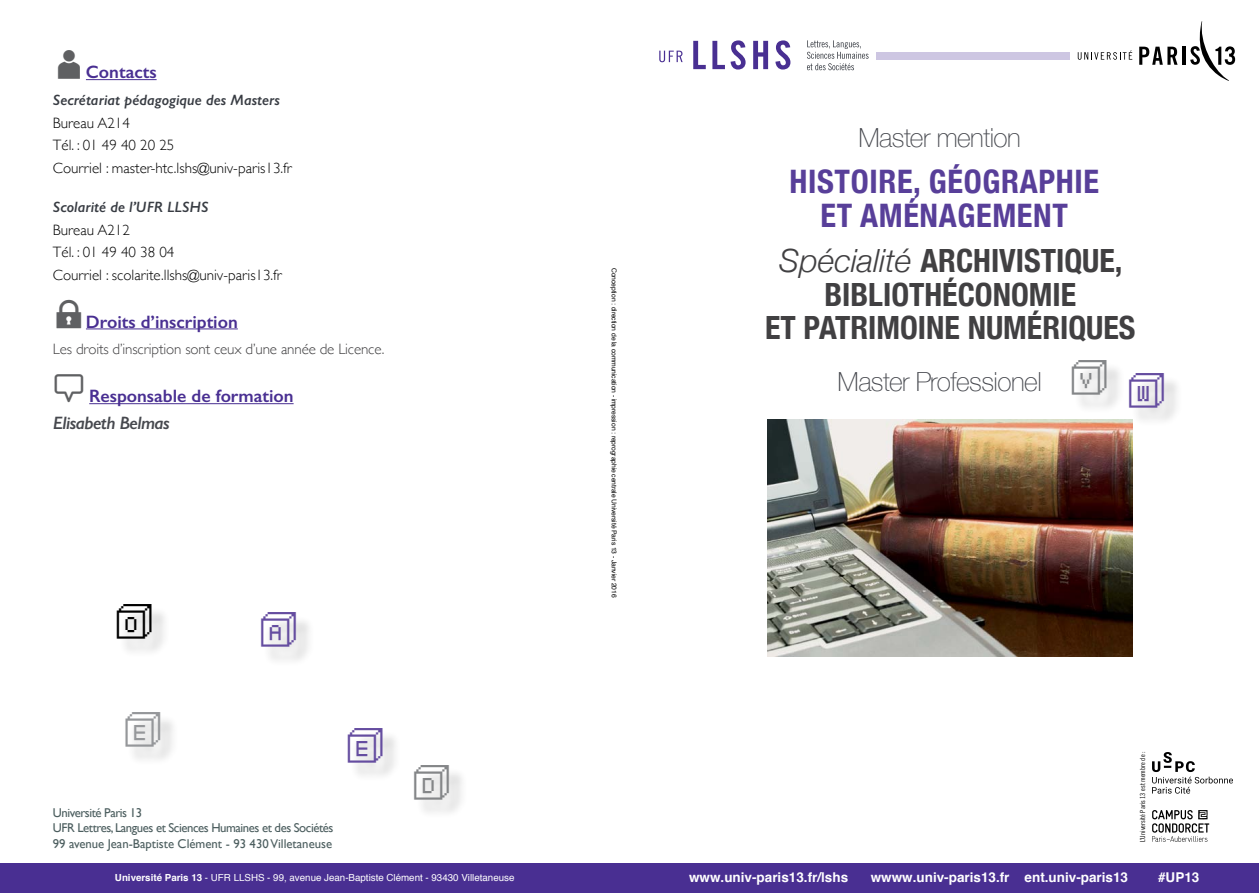
<style>
.page{position:relative;width:1259px;height:893px;background:#fff}
.page>*{position:absolute;margin:0;border:0;box-sizing:border-box;transform-origin:0 0}
.t1{font:34.65px "Baby blocks Regular";color:#848688}
.t2{font:34.65px "Baby blocks Regular";color:#654da0}
.t3{font:34.65px "Baby blocks Regular";color:#95979a}
.t4{font:34.65px "Baby blocks Regular";color:#000}
.t5{font:700 condensed 32.4px/33.5px "Helvetica Neue";letter-spacing:.02em;color:#583f99;text-align:center}
.t6{font:700 condensed 31.95px/33.8px "Helvetica Neue";color:#414042;text-align:center}
.t7{font:100 26.25px "Helvetica Neue";letter-spacing:-.02em;color:#46484e}
.t8{font:600 18px "Gill Sans";color:#492f92}
.t9{font:italic 600 18px "Gill Sans";letter-spacing:-.03em;color:#46484e}
.t10{font:300 15px/22.5px "Gill Sans";color:#000}
.t11{font:italic 600 15px "Gill Sans";color:#383c43}
.t12{font:300 15px "Gill Sans";letter-spacing:-.01em;color:#414042}
.t13{font:700 13.5px "Helvetica";color:#fff}
.t14{font:12.75px/15.3px "Gill Sans";letter-spacing:-.035em;color:#4c5e5f}
.t15{font:9.75px "Helvetica";color:#fff}
.t16{font:7.05px "Trade Gothic Cond Eighteen";color:#000}
.t17{font:6.75px "Helvetica";letter-spacing:-.015em;color:#000}
.s1{font-weight:300;font-style:italic;font-stretch:normal}
.s2{color:#654da0}
.s3{font-weight:700}
</style>
<div class="page">
<hr style="left:86px;top:79px;width:71px;height:1px;background:#492f92">
<hr style="left:86px;top:328px;width:152px;height:1px;background:#492f92">
<hr style="left:89px;top:403px;width:205px;height:1px;background:#492f92">
<div style="left:0;top:864px;width:1259px;height:29px;background:#492f92"></div>
<div style="left:876px;top:52px;width:193px;height:8px;background:#cdc6e2"></div>
<hr style="left:1182px;top:47px;width:3px;height:18px;background:#000">
<svg style="left:1139px;top:47px;width:38px;height:18px"></svg>
<svg style="left:1190px;top:21px;width:45px;height:60px"></svg>
<svg style="left:1077px;top:50px;width:55px;height:10px"></svg>
<svg style="left:659px;top:51px;width:23px;height:11px"></svg>
<svg style="left:693px;top:41px;width:13px;height:28px"></svg>
<svg style="left:712px;top:40px;width:33px;height:30px"></svg>
<svg style="left:753px;top:41px;width:15px;height:28px"></svg>
<svg style="left:775px;top:40px;width:15px;height:30px"></svg>
<svg style="left:807px;top:40px;width:61px;height:30px"></svg>
<div style="left:1104px;top:540px;width:31px;height:56px;background:#000;opacity:.3"></div>
<img style="left:768px;top:419px;width:364px;height:237px">
<svg style="left:1152px;top:752px;width:81px;height:42px"></svg>
<svg style="left:1152px;top:810px;width:57px;height:32px"></svg>
<div style="left:263px;top:615px;width:52px;height:51px;background:#000;opacity:.25"></div>
<div style="left:350px;top:731px;width:52px;height:51px;background:#000;opacity:.25"></div>
<div style="left:416px;top:768px;width:52px;height:51px;background:#000;opacity:.25"></div>
<div style="left:128px;top:714px;width:51px;height:51px;background:#000;opacity:.25"></div>
<div style="left:119px;top:607px;width:52px;height:50px;background:#000;opacity:.25"></div>
<div style="left:1131px;top:376px;width:52px;height:50px;background:#000;opacity:.25"></div>
<div style="left:1074px;top:363px;width:51px;height:50px;background:#000;opacity:.25"></div>
<p class="t8" style="left:86px;top:61px;width:72px">Contacts</p>
<p class="t11" style="left:53px;top:91px;width:229px">Secrétariat pédagogique des Masters</p>
<p class="t10" style="left:53px;top:111px;width:240px">Bureau A214<br>Tél. : 01 49 40 20 25<br>Courriel : master-htc.lshs@univ-paris13.fr</p>
<p class="t11" style="left:53px;top:198px;width:157px">Scolarité de l’UFR LLSHS</p>
<p class="t10" style="left:53px;top:218px;width:230px">Bureau A212<br>Tél. : 01 49 40 38 04<br>Courriel : scolarite.llshs@univ-paris13.fr</p>
<p class="t8" style="left:86px;top:311px;width:153px">Droits d’inscription</p>
<p class="t12" style="left:53px;top:338px;width:333px">Les droits d’inscription sont ceux d’une année de Licence.</p>
<p class="t8" style="left:89px;top:385px;width:206px">Responsable de formation</p>
<p class="t9" style="left:53px;top:412px;width:118px">Elisabeth Belmas</p>
<h1 class="t4" style="left:115px;top:604px;width:40px">O</h1>
<h1 class="t2" style="left:259px;top:612px;width:40px">A</h1>
<h1 class="t3" style="left:123px;top:711px;width:40px">E</h1>
<h1 class="t2" style="left:346px;top:728px;width:40px">E</h1>
<p class="t14" style="left:53px;top:805px;width:282px">Université Paris 13<br>UFR Lettres, Langues et Sciences Humaines et des Sociétés<br>99 avenue Jean-Baptiste Clément - 93 430 Villetaneuse</p>
<h1 class="t1" style="left:412px;top:765px;width:40px">D</h1>
<p class="t17" style="left:619px;top:268px;width:331px;rotate:90deg">Conception : direction de la communication - impression : reprographie centrale Université Paris 13 - Janvier 2016</p>
<h3 class="t7" style="left:858px;top:118px;width:164px">Master mention</h3>
<h2 class="t5" style="left:789px;top:163px;width:311px">HISTOIRE, GÉOGRAPHIE<br>ET AMÉNAGEMENT</h2>
<h3 class="t6" style="left:765px;top:242px;width:372px"><span class="s1">Spécialité</span> ARCHIVISTIQUE,<br>BIBLIOTHÉCONOMIE<br>ET PATRIMOINE NUMÉRIQUES</h3>
<h3 class="t7" style="left:837px;top:362px;width:206px">Master Professionel</h3>
<h1 class="t1" style="left:1069px;top:360px;width:98px">V <span class="s2">W</span></h1>
<p class="t16" style="left:1138px;top:842px;width:92px;rotate:-90deg">L’Université Paris 13 est membre de :</p>
<p class="t15" style="left:115px;top:870px;width:401px"><span class="s3">Université Paris 13</span> - UFR LLSHS - 99, avenue Jean-Baptiste Clément - 93430 Villetaneuse</p>
<p class="t13" style="left:689px;top:866px;width:161px">www.univ-paris13.fr/lshs</p>
<p class="t13" style="left:870px;top:866px;width:259px">wwww.univ-paris13.fr ent.univ-paris13</p>
<p class="t13" style="left:1158px;top:866px;width:43px">#up13</p>
</div>
